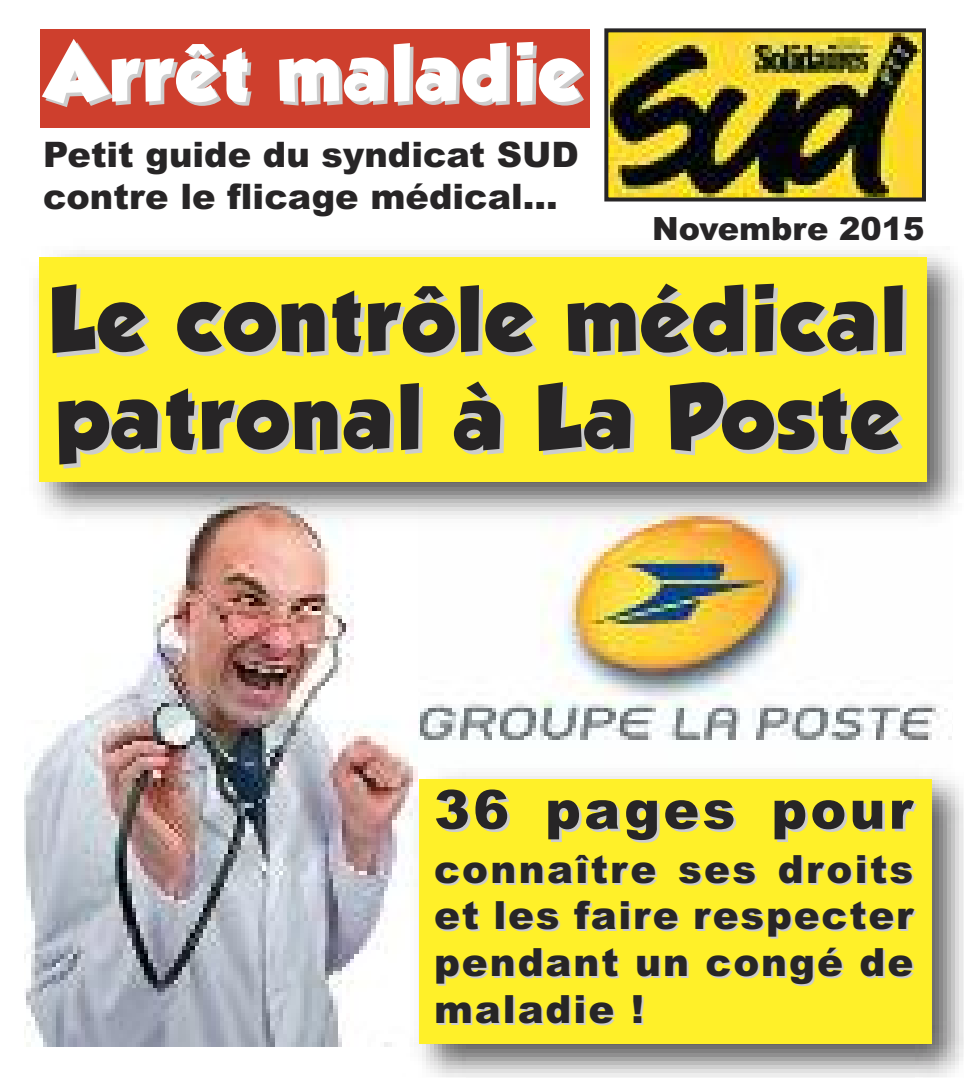
<style>
.page{position:relative;width:964px;height:1078px;background:#fff}
.page>*{position:absolute;margin:0;border:0;box-sizing:border-box;transform-origin:0 0}
.t1{font:81.6px/98px "GROBOLD";letter-spacing:.05em;color:#272526}
.t2{font:71.6px "GROBOLD";letter-spacing:.05em;color:#fff}
.t3{font:900 54px "Arial";letter-spacing:.06em;color:#272526}
.t4{font:900 38.8px/46.8px "Arial";letter-spacing:.05em;color:#272526;text-align:justify}
.t5{font:900 35.2px/42px "Arial";color:#272526}
.t6{font:900 32px "Arial";color:#272526}
</style>
<div class="page">
<img style="left:418px;top:534px;width:534px;height:206px">
<img style="left:24px;top:534px;width:385px;height:512px">
<div style="left:40px;top:29px;width:550px;height:98px;background:#ce3f2d"></div>
<img style="left:402px;top:760px;width:562px;height:317px">
<div style="left:420px;top:779px;width:512px;height:264px;background:#fff029"></div>
<img style="left:37px;top:250px;width:925px;height:284px">
<div style="left:39px;top:257px;width:887px;height:225px;background:#fff029"></div>
<img style="left:609px;top:33px;width:312px;height:163px">
<div style="left:604px;top:28px;width:322px;height:173px;border:4px solid #272526"></div>
<h2 class="t2" style="left:45px;top:30px;width:537px">Arrêt maladie</h2>
<p class="t5" style="left:43px;top:133px;width:537px">Petit guide du syndicat SUD contre le flicage médical...</p>
<p class="t6" style="left:652px;top:210px;width:274px">Novembre 2015</p>
<h1 class="t1" style="left:49px;top:270px;width:858px">Le contrôle médical patronal à La Poste</h1>
<h3 class="t3" style="left:434px;top:778px;width:480px">36 pages pour</h3>
<p class="t4" style="left:434px;top:845px;width:481px">connaître ses droits et les faire respecter pendant un congé de maladie !</p>
</div>
